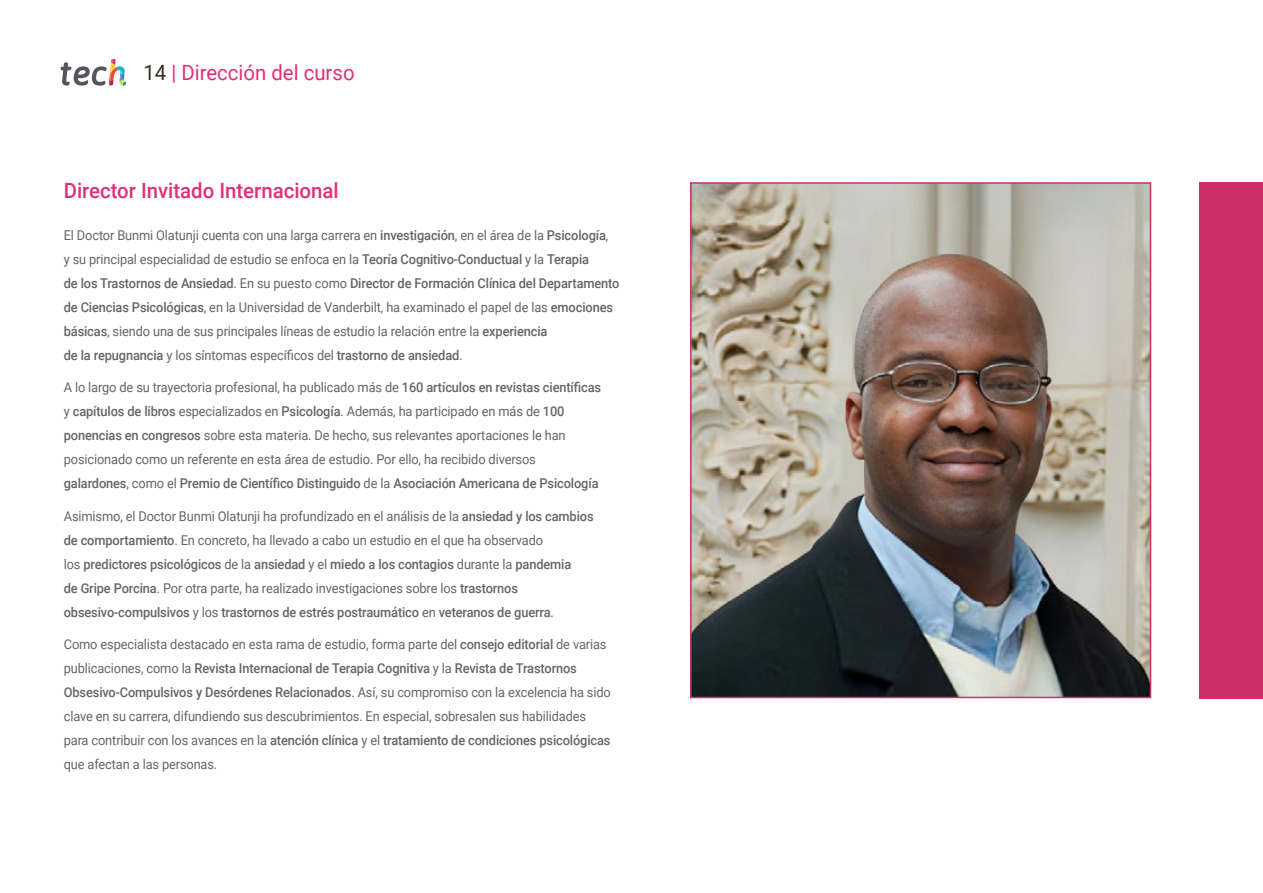
<style>
.page{position:relative;width:1263px;height:893px;background:#fff}
.page>*{position:absolute;margin:0;border:0;box-sizing:border-box;transform-origin:0 0}
.t1{font:500 21px "Roboto";color:#de3173}
.t2{font:21px "Roboto";color:#de3173}
.t3{font:13.5px/24px "Roboto";letter-spacing:-.01em;color:#656565;scale:.95 1}
.s1{color:#312e20}
.s2{font-weight:500}
</style>
<div class="page">
<img style="left:693px;top:185px;width:455px;height:510px">
<div style="left:690px;top:182px;width:461px;height:516px;border:2px solid #ce2e6b"></div>
<div style="left:1199px;top:182px;width:64px;height:516px;background:#ce2e6b"></div>
<svg style="left:61px;top:59px;width:65px;height:27px"></svg>
<h1 class="t2" style="left:144px;top:57px;width:213px"><span class="s1">14</span> | Dirección del curso</h1>
<h1 class="t1" style="left:64px;top:176px;width:276px">Director Invitado Internacional</h1>
<p class="t3" style="left:64px;top:222px;width:586px">El Doctor Bunmi Olatunji cuenta con una larga carrera en <span class="s2">investigación</span>, en el área de la <span class="s2">Psicología</span>,<br>y su principal especialidad de estudio se enfoca en la <span class="s2">Teoría Cognitivo-Conductual</span> y la <span class="s2">Terapia<br>de los Trastornos de Ansiedad</span>. En su puesto como <span class="s2">Director de Formación Clínica del Departamento de Ciencias Psicológicas</span>, en la Universidad de Vanderbilt, ha examinado el papel de las <span class="s2">emociones básicas</span>, siendo una de sus principales líneas de estudio la relación entre la <span class="s2">experiencia<br>de la repugnancia</span> y los síntomas específicos del <span class="s2">trastorno de ansiedad</span>.</p>
<p class="t3" style="left:64px;top:375px;width:567px">A lo largo de su trayectoria profesional, ha publicado más de <span class="s2">160 artículos en revistas científicas </span>y <span class="s2">capítulos de libros</span> especializados en <span class="s2">Psicología</span>. Además, ha participado en más de <span class="s2">100 ponencias en congresos</span> sobre esta materia. De hecho, sus relevantes aportaciones le han posicionado como un referente en esta área de estudio. Por ello, ha recibido diversos <span class="s2">galardones</span>, como el <span class="s2">Premio de Científico Distinguido</span> de la <span class="s2">Asociación Americana de Psicología</span></p>
<p class="t3" style="left:64px;top:503px;width:559px">Asimismo, el Doctor Bunmi Olatunji ha profundizado en el análisis de la <span class="s2">ansiedad y los cambios de comportamiento</span>. En concreto, ha llevado a cabo un estudio en el que ha observado<br>los <span class="s2">predictores psicológicos</span> de la <span class="s2">ansiedad</span> y el <span class="s2">miedo a los contagios</span> durante la <span class="s2">pandemia<br>de Gripe Porcina</span>. Por otra parte, ha realizado investigaciones sobre los <span class="s2">trastornos obsesivo-compulsivos</span> y los <span class="s2">trastornos de estrés postraumático</span> en <span class="s2">veteranos de guerra</span>.</p>
<p class="t3" style="left:64px;top:632px;width:577px">Como especialista destacado en esta rama de estudio, forma parte del <span class="s2">consejo editorial</span> de varias publicaciones, como la <span class="s2">Revista Internacional de Terapia Cognitiva</span> y la <span class="s2">Revista de Trastornos Obsesivo-Compulsivos y Desórdenes Relacionados</span>. Así, su compromiso con la excelencia ha sido clave en su carrera, difundiendo sus descubrimientos. En especial, sobresalen sus habilidades para contribuir con los avances en la <span class="s2">atención clínica</span> y el <span class="s2">tratamiento de condiciones psicológicas </span>que afectan a las personas.</p>
</div>
